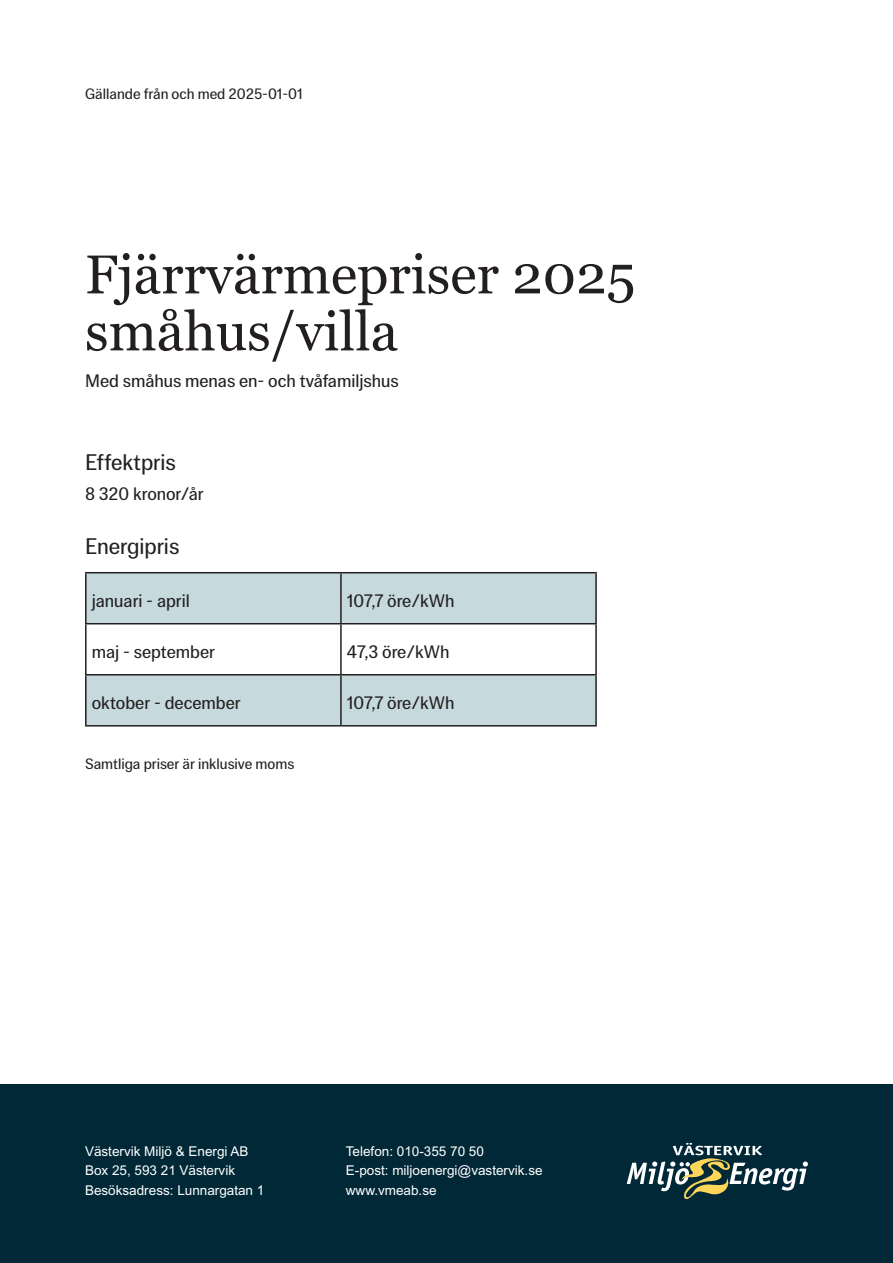
<style>
.page{position:relative;width:893px;height:1263px;background:#fff}
.page>*{position:absolute;margin:0;border:0;box-sizing:border-box;transform-origin:0 0}
.t1{font:54.6px/57px "Georgia";color:#231f20}
.t2{font:22.5px "MNKY Jane";color:#231f20}
.t3{font:18px "MNKY Jane";color:#231f20}
.t4{font:15px "MNKY Jane";color:#231f20}
.footer_-_p{font:13.5px "Arial MT Std";color:#fff}
</style>
<div class="page">
<div style="left:0;top:1084px;width:893px;height:179px;background:#012836"></div>
<svg style="left:627px;top:1143px;width:181px;height:56px"></svg>
<div style="left:87px;top:573px;width:508px;height:50px;background:#c6d9dd"></div>
<div style="left:87px;top:675px;width:508px;height:50px;background:#c6d9dd"></div>
<hr style="left:85px;top:572px;width:256px;height:1px;background:#231f20">
<hr style="left:85px;top:573px;width:2px;height:50px;background:#231f20">
<hr style="left:341px;top:572px;width:256px;height:1px;background:#231f20">
<hr style="left:340px;top:573px;width:2px;height:50px;background:#231f20">
<hr style="left:595px;top:573px;width:2px;height:50px;background:#231f20">
<hr style="left:85px;top:623px;width:256px;height:1px;background:#231f20">
<hr style="left:85px;top:624px;width:2px;height:50px;background:#231f20">
<hr style="left:341px;top:623px;width:256px;height:1px;background:#231f20">
<hr style="left:340px;top:624px;width:2px;height:50px;background:#231f20">
<hr style="left:595px;top:624px;width:2px;height:50px;background:#231f20">
<hr style="left:85px;top:674px;width:256px;height:1px;background:#231f20">
<hr style="left:85px;top:675px;width:2px;height:50px;background:#231f20">
<hr style="left:341px;top:674px;width:256px;height:1px;background:#231f20">
<hr style="left:340px;top:675px;width:2px;height:50px;background:#231f20">
<hr style="left:595px;top:675px;width:2px;height:50px;background:#231f20">
<hr style="left:85px;top:725px;width:256px;height:1px;background:#231f20">
<hr style="left:341px;top:725px;width:256px;height:1px;background:#231f20">
<p class="t4" style="left:85px;top:85px;width:219px">Gällande från och med 2025-01-01</p>
<h1 class="t1" style="left:85px;top:247px;width:552px">Fjärrvärmepriser 2025 småhus/villa</h1>
<p class="t3" style="left:85px;top:370px;width:315px">Med småhus menas en- och tvåfamiljshus</p>
<p class="t2" style="left:85px;top:449px;width:92px">Effektpris</p>
<p class="t3" style="left:85px;top:484px;width:120px">8 320 kronor/år</p>
<p class="t2" style="left:85px;top:533px;width:96px">Energipris</p>
<p class="t3" style="left:92px;top:590px;width:99px">januari - april</p>
<p class="t3" style="left:347px;top:590px;width:109px">107,7 öre/kWh</p>
<p class="t3" style="left:92px;top:641px;width:125px">maj - september</p>
<p class="t3" style="left:347px;top:641px;width:104px">47,3 öre/kWh</p>
<p class="t3" style="left:92px;top:692px;width:150px">oktober - december</p>
<p class="t3" style="left:347px;top:692px;width:109px">107,7 öre/kWh</p>
<p class="t4" style="left:85px;top:755px;width:211px">Samtliga priser är inklusive moms</p>
<p class="footer_-_p" style="left:85px;top:1143px;width:165px">Västervik Miljö &amp; Energi AB</p>
<p class="footer_-_p" style="left:85px;top:1163px;width:152px">Box 25, 593 21 Västervik</p>
<p class="footer_-_p" style="left:85px;top:1182px;width:181px">Besöksadress: Lunnargatan 1</p>
<p class="footer_-_p" style="left:346px;top:1143px;width:140px">Telefon: 010-355 70 50</p>
<p class="footer_-_p" style="left:346px;top:1163px;width:198px">E-post: miljoenergi@vastervik.se</p>
<p class="footer_-_p" style="left:346px;top:1182px;width:92px">www.vmeab.se</p>
</div>
